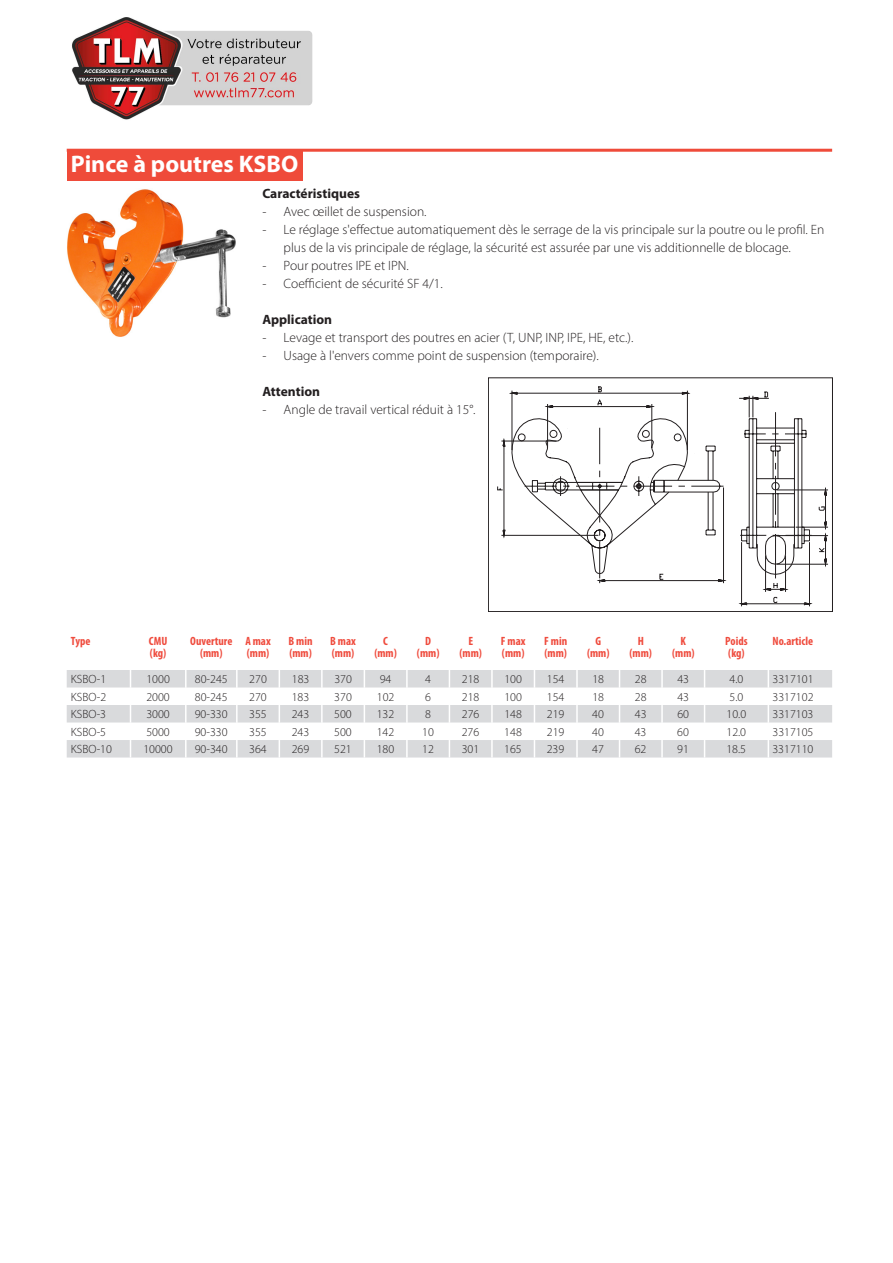
<style>
.page{position:relative;width:893px;height:1263px;background:#fff}
.page>*{position:absolute;margin:0;border:0;box-sizing:border-box;transform-origin:0 0}
.t1{font:700 24px "Myriad Pro";color:#fff}
.t2{font:300 13.5px/18px "Myriad Pro";color:#231f20}
.t3{font:700 13.5px "Myriad Pro";color:#231f20}
.t4{font:300 12px "Myriad Pro";color:#231f20}
.t5{font:700 condensed 12px/12px "Myriad Pro";color:#ef4b3d}
</style>
<div class="page">
<hr style="left:67px;top:149px;width:765px;height:3px;background:#ef4b3a">
<div style="left:67px;top:150px;width:236px;height:31px;background:#ef4b3a"></div>
<svg style="left:67px;top:670px;width:765px;height:87px;fill:#d9dadc"></svg>
<svg style="left:130px;top:670px;width:1px;height:87px"></svg>
<svg style="left:185px;top:670px;width:2px;height:87px"></svg>
<svg style="left:236px;top:670px;width:2px;height:87px"></svg>
<svg style="left:279px;top:670px;width:1px;height:87px"></svg>
<svg style="left:321px;top:670px;width:2px;height:87px"></svg>
<svg style="left:364px;top:670px;width:1px;height:87px"></svg>
<svg style="left:406px;top:670px;width:2px;height:87px"></svg>
<svg style="left:449px;top:670px;width:1px;height:87px"></svg>
<svg style="left:491px;top:670px;width:2px;height:87px"></svg>
<svg style="left:534px;top:670px;width:1px;height:87px"></svg>
<svg style="left:576px;top:670px;width:2px;height:87px"></svg>
<svg style="left:619px;top:670px;width:1px;height:87px"></svg>
<svg style="left:661px;top:670px;width:2px;height:87px"></svg>
<svg style="left:704px;top:670px;width:1px;height:87px"></svg>
<svg style="left:768px;top:670px;width:1px;height:87px"></svg>
<img style="left:67px;top:189px;width:169px;height:148px">
<svg style="left:497px;top:386px;width:331px;height:221px"></svg>
<div style="left:488px;top:378px;width:345px;height:234px;border:1px solid #231f20"></div>
<img style="left:72px;top:17px;width:241px;height:103px">
<h1 class="t1" style="left:71px;top:149px;width:229px">Pince à poutres KSBO</h1>
<p class="t3" style="left:262px;top:184px;width:99px">Caractéristiques</p>
<p class="t2" style="left:262px;top:202px;width:166px">- Avec œillet de suspension.</p>
<p class="t2" style="left:284px;top:220px;width:542px;text-indent:-21px">- Le réglage s'effectue automatiquement dès le serrage de la vis principale sur la poutre ou le profil. En plus de la vis principale de réglage, la sécurité est assurée par une vis additionnelle de blocage.</p>
<p class="t2" style="left:262px;top:256px;width:148px">- Pour poutres IPE et IPN.</p>
<p class="t2" style="left:262px;top:274px;width:182px">- Coefficient de sécurité SF 4/1.</p>
<p class="t3" style="left:262px;top:310px;width:71px">Application</p>
<p class="t2" style="left:262px;top:328px;width:372px">- Levage et transport des poutres en acier (T, UNP, INP, IPE, HE, etc.).</p>
<p class="t2" style="left:262px;top:346px;width:338px">- Usage à l'envers comme point de suspension (temporaire).</p>
<p class="t3" style="left:262px;top:382px;width:59px">Attention</p>
<p class="t2" style="left:262px;top:400px;width:215px">- Angle de travail vertical réduit à 15°.</p>
<p class="t5" style="left:71px;top:635px;width:21px">Type</p>
<p class="t5" style="left:149px;top:635px;width:19px">CMU (kg)</p>
<p class="t5" style="left:190px;top:635px;width:44px;text-align:center">Ouverture (mm)</p>
<p class="t5" style="left:245px;top:635px;width:27px">A max (mm)</p>
<p class="t5" style="left:289px;top:635px;width:26px">B min (mm)</p>
<p class="t5" style="left:330px;top:635px;width:27px">B max (mm)</p>
<p class="t5" style="left:374px;top:635px;width:24px;text-align:center">C (mm)</p>
<p class="t5" style="left:417px;top:635px;width:24px;text-align:center">D (mm)</p>
<p class="t5" style="left:459px;top:635px;width:24px;text-align:center">E (mm)</p>
<p class="t5" style="left:501px;top:635px;width:26px">F max (mm)</p>
<p class="t5" style="left:544px;top:635px;width:24px">F min (mm)</p>
<p class="t5" style="left:587px;top:635px;width:24px;text-align:center">G (mm)</p>
<p class="t5" style="left:629px;top:635px;width:24px;text-align:center">H (mm)</p>
<p class="t5" style="left:672px;top:635px;width:24px;text-align:center">K (mm)</p>
<p class="t5" style="left:725px;top:635px;width:24px">Poids (kg)</p>
<p class="t5" style="left:773px;top:635px;width:42px">No.article</p>
<p class="t4" style="left:71px;top:672px;width:37px">KSBO-1</p>
<p class="t4" style="left:146px;top:672px;width:25px">1000</p>
<p class="t4" style="left:195px;top:672px;width:34px">80-245</p>
<p class="t4" style="left:249px;top:672px;width:19px">270</p>
<p class="t4" style="left:292px;top:672px;width:19px">183</p>
<p class="t4" style="left:334px;top:672px;width:19px">370</p>
<p class="t4" style="left:380px;top:672px;width:13px">94</p>
<p class="t4" style="left:425px;top:672px;width:7px">4</p>
<p class="t4" style="left:462px;top:672px;width:19px">218</p>
<p class="t4" style="left:504px;top:672px;width:19px">100</p>
<p class="t4" style="left:547px;top:672px;width:19px">154</p>
<p class="t4" style="left:592px;top:672px;width:13px">18</p>
<p class="t4" style="left:635px;top:672px;width:13px">28</p>
<p class="t4" style="left:677px;top:672px;width:13px">43</p>
<p class="t4" style="left:729px;top:672px;width:15px">4.0</p>
<p class="t4" style="left:773px;top:672px;width:42px">3317101</p>
<p class="t4" style="left:71px;top:689px;width:37px">KSBO-2</p>
<p class="t4" style="left:146px;top:689px;width:25px">2000</p>
<p class="t4" style="left:195px;top:689px;width:34px">80-245</p>
<p class="t4" style="left:249px;top:689px;width:19px">270</p>
<p class="t4" style="left:292px;top:689px;width:19px">183</p>
<p class="t4" style="left:334px;top:689px;width:19px">370</p>
<p class="t4" style="left:377px;top:689px;width:19px">102</p>
<p class="t4" style="left:425px;top:689px;width:7px">6</p>
<p class="t4" style="left:462px;top:689px;width:19px">218</p>
<p class="t4" style="left:504px;top:689px;width:19px">100</p>
<p class="t4" style="left:547px;top:689px;width:19px">154</p>
<p class="t4" style="left:592px;top:689px;width:13px">18</p>
<p class="t4" style="left:635px;top:689px;width:13px">28</p>
<p class="t4" style="left:677px;top:689px;width:13px">43</p>
<p class="t4" style="left:729px;top:689px;width:15px">5.0</p>
<p class="t4" style="left:772px;top:689px;width:42px">3317102</p>
<p class="t4" style="left:71px;top:707px;width:37px">KSBO-3</p>
<p class="t4" style="left:146px;top:707px;width:25px">3000</p>
<p class="t4" style="left:195px;top:707px;width:34px">90-330</p>
<p class="t4" style="left:249px;top:707px;width:19px">355</p>
<p class="t4" style="left:292px;top:707px;width:19px">243</p>
<p class="t4" style="left:334px;top:707px;width:19px">500</p>
<p class="t4" style="left:377px;top:707px;width:19px">132</p>
<p class="t4" style="left:425px;top:707px;width:7px">8</p>
<p class="t4" style="left:462px;top:707px;width:19px">276</p>
<p class="t4" style="left:504px;top:707px;width:19px">148</p>
<p class="t4" style="left:547px;top:707px;width:19px">219</p>
<p class="t4" style="left:592px;top:707px;width:13px">40</p>
<p class="t4" style="left:635px;top:707px;width:13px">43</p>
<p class="t4" style="left:677px;top:707px;width:13px">60</p>
<p class="t4" style="left:726px;top:707px;width:21px">10.0</p>
<p class="t4" style="left:772px;top:707px;width:42px">3317103</p>
<p class="t4" style="left:71px;top:724px;width:37px">KSBO-5</p>
<p class="t4" style="left:146px;top:724px;width:25px">5000</p>
<p class="t4" style="left:195px;top:724px;width:34px">90-330</p>
<p class="t4" style="left:249px;top:724px;width:19px">355</p>
<p class="t4" style="left:292px;top:724px;width:19px">243</p>
<p class="t4" style="left:334px;top:724px;width:19px">500</p>
<p class="t4" style="left:377px;top:724px;width:19px">142</p>
<p class="t4" style="left:422px;top:724px;width:13px">10</p>
<p class="t4" style="left:462px;top:724px;width:19px">276</p>
<p class="t4" style="left:504px;top:724px;width:19px">148</p>
<p class="t4" style="left:547px;top:724px;width:19px">219</p>
<p class="t4" style="left:592px;top:724px;width:13px">40</p>
<p class="t4" style="left:635px;top:724px;width:13px">43</p>
<p class="t4" style="left:677px;top:724px;width:13px">60</p>
<p class="t4" style="left:726px;top:724px;width:21px">12.0</p>
<p class="t4" style="left:772px;top:724px;width:42px">3317105</p>
<p class="t4" style="left:71px;top:742px;width:43px">KSBO-10</p>
<p class="t4" style="left:143px;top:742px;width:31px">10000</p>
<p class="t4" style="left:195px;top:742px;width:34px">90-340</p>
<p class="t4" style="left:249px;top:742px;width:19px">364</p>
<p class="t4" style="left:292px;top:742px;width:19px">269</p>
<p class="t4" style="left:334px;top:742px;width:19px">521</p>
<p class="t4" style="left:377px;top:742px;width:19px">180</p>
<p class="t4" style="left:422px;top:742px;width:13px">12</p>
<p class="t4" style="left:462px;top:742px;width:19px">301</p>
<p class="t4" style="left:504px;top:742px;width:19px">165</p>
<p class="t4" style="left:547px;top:742px;width:19px">239</p>
<p class="t4" style="left:592px;top:742px;width:13px">47</p>
<p class="t4" style="left:635px;top:742px;width:13px">62</p>
<p class="t4" style="left:677px;top:742px;width:13px">91</p>
<p class="t4" style="left:726px;top:742px;width:21px">18.5</p>
<p class="t4" style="left:772px;top:742px;width:42px">3317110</p>
</div>
